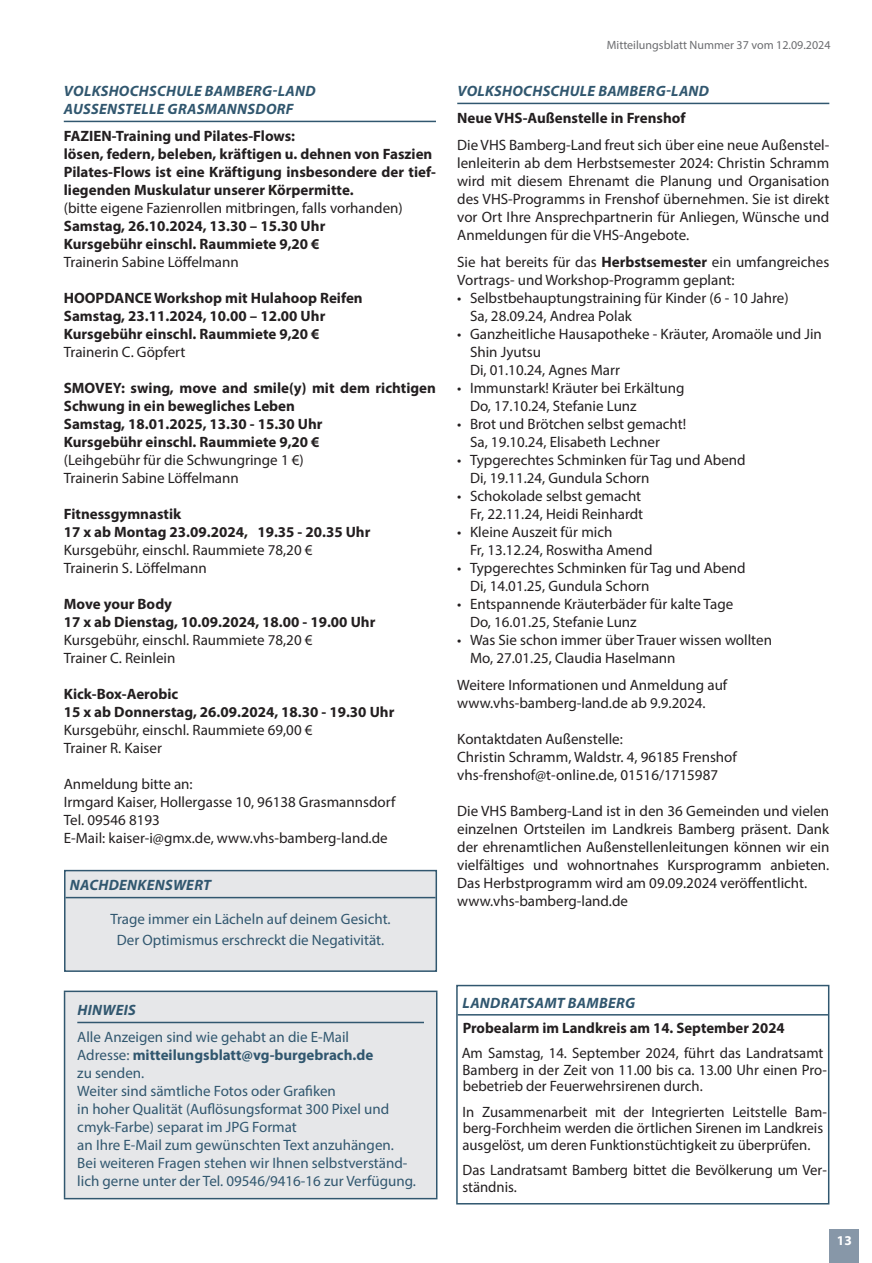
<style>
.page{position:relative;width:872px;height:1263px;background:#fff}
.page>*{position:absolute;margin:0;border:0;box-sizing:border-box;transform-origin:0 0}
.Fließtext{font:15px/18px "Myriad Pro";color:#231f20}
.Fließtext-2{font:700 15px/18px "Myriad Pro";color:#231f20}
.Überschrift_H2{font:15px/18px "Myriad Pro";color:#31576f}
.Fließtext-3{font:15px/18px "Myriad Pro";color:#31576f}
.Überschrift_H1{font:italic 700 15px/18px "Myriad Pro";letter-spacing:.02em;color:#31576f}
.Überschrift_H2-2{font:700 15px "Myriad Pro";color:#31576f}
.t1{font:700 13.5px "Myriad Pro";color:#fff}
.t2{font:12px "Myriad Pro";color:#6c6d70}
.s1{font-weight:400}
.s2{font-weight:700}
</style>
<div class="page">
<hr style="left:457px;top:103px;width:372px;height:1px;background:#31576f">
<hr style="left:64px;top:121px;width:372px;height:1px;background:#31576f">
<hr style="left:458px;top:1014px;width:370px;height:1px;background:#31576f">
<div style="left:456px;top:985px;width:373px;height:219px;border:2px solid #31576f"></div>
<div style="left:65px;top:991px;width:372px;height:207px;background:#e6e7e9"></div>
<hr style="left:64px;top:992px;width:1px;height:206px;background:#31576f">
<hr style="left:64px;top:990px;width:373px;height:2px;background:#31576f">
<hr style="left:436px;top:992px;width:1px;height:206px;background:#31576f">
<hr style="left:64px;top:1198px;width:373px;height:1px;background:#31576f">
<hr style="left:77px;top:1022px;width:347px;height:1px;background:#31576f">
<div style="left:65px;top:870px;width:371px;height:101px;background:#e6e7e9"></div>
<hr style="left:65px;top:897px;width:370px;height:1px;background:#31576f">
<div style="left:64px;top:870px;width:373px;height:102px;border:2px solid #31576f"></div>
<div style="left:829px;top:1229px;width:30px;height:34px;background:#8797a8"></div>
<p class="Überschrift_H1" style="left:64px;top:82px;width:253px">VOLKSHOCHSCHULE BAMBERG-LAND<br>AUSSENSTELLE GRASMANNSDORF</p>
<p class="Fließtext-2" style="left:64px;top:126px;width:233px">FAZIEN-Training und Pilates-Flows:</p>
<p class="Fließtext-2" style="left:64px;top:144px;width:370px">lösen, federn, beleben, kräftigen u. dehnen von Faszien</p>
<p class="Fließtext-2" style="left:64px;top:162px;width:374px">Pilates-Flows ist eine Kräftigung insbesondere der tief&shy;liegenden Muskulatur unserer Körpermitte.</p>
<p class="Fließtext" style="left:64px;top:199px;width:340px">(bitte eigene Fazienrollen mitbringen, falls vorhanden)</p>
<p class="Fließtext-2" style="left:64px;top:216px;width:263px">Samstag, 26.10.2024, 13.30 – 15.30 Uhr</p>
<p class="Fließtext-2" style="left:64px;top:234px;width:257px">Kursgebühr einschl. Raummiete 9,20 €</p>
<p class="Fließtext" style="left:64px;top:253px;width:177px">Trainerin Sabine Löffelmann</p>
<p class="Fließtext-2" style="left:64px;top:288px;width:300px">HOOPDANCE Workshop mit Hulahoop Reifen</p>
<p class="Fließtext-2" style="left:64px;top:306px;width:263px">Samstag, 23.11.2024, 10.00 – 12.00 Uhr</p>
<p class="Fließtext-2" style="left:64px;top:324px;width:257px">Kursgebühr einschl. Raummiete 9,20 €</p>
<p class="Fließtext" style="left:64px;top:343px;width:123px">Trainerin C. Göpfert</p>
<p class="Fließtext-2" style="left:64px;top:378px;width:374px">SMOVEY: swing, move and smile(y) mit dem richtigen<br>Schwung in ein bewegliches Leben</p>
<p class="Fließtext-2" style="left:64px;top:414px;width:260px">Samstag, 18.01.2025, 13.30 - 15.30 Uhr</p>
<p class="Fließtext-2" style="left:64px;top:432px;width:257px">Kursgebühr einschl. Raummiete 9,20 €</p>
<p class="Fließtext" style="left:64px;top:451px;width:241px">(Leihgebühr für die Schwungringe 1 €)</p>
<p class="Fließtext" style="left:64px;top:469px;width:177px">Trainerin Sabine Löffelmann</p>
<p class="Fließtext-2" style="left:64px;top:504px;width:119px">Fitnessgymnastik</p>
<p class="Fließtext-2" style="left:64px;top:522px;width:308px">17 x ab Montag 23.09.2024, 19.35 - 20.35 Uhr</p>
<p class="Fließtext" style="left:64px;top:541px;width:250px">Kursgebühr, einschl. Raummiete 78,20 €</p>
<p class="Fließtext" style="left:64px;top:559px;width:144px">Trainerin S. Löffelmann</p>
<p class="Fließtext-2" style="left:64px;top:594px;width:110px">Move your Body</p>
<p class="Fließtext-2" style="left:64px;top:612px;width:313px">17 x ab Dienstag, 10.09.2024, 18.00 - 19.00 Uhr</p>
<p class="Fließtext" style="left:64px;top:631px;width:250px">Kursgebühr, einschl. Raummiete 78,20 €</p>
<p class="Fließtext" style="left:64px;top:649px;width:113px">Trainer C. Reinlein</p>
<p class="Fließtext-2" style="left:64px;top:684px;width:116px">Kick-Box-Aerobic</p>
<p class="Fließtext-2" style="left:64px;top:702px;width:332px">15 x ab Donnerstag, 26.09.2024, 18.30 - 19.30 Uhr</p>
<p class="Fließtext" style="left:64px;top:721px;width:250px">Kursgebühr, einschl. Raummiete 69,00 €</p>
<p class="Fließtext" style="left:64px;top:739px;width:100px">Trainer R. Kaiser</p>
<p class="Fließtext" style="left:64px;top:775px;width:130px">Anmeldung bitte an:</p>
<p class="Fließtext" style="left:64px;top:793px;width:333px">Irmgard Kaiser, Hollergasse 10, 96138 Grasmannsdorf</p>
<p class="Fließtext" style="left:64px;top:811px;width:98px">Tel. 09546 8193</p>
<p class="Fließtext" style="left:64px;top:829px;width:325px">E-Mail: kaiser-i@gmx.de, www.vhs-bamberg-land.de</p>
<p class="Überschrift_H1" style="left:70px;top:876px;width:143px">NACHDENKENSWERT</p>
<p class="Fließtext-3" style="left:110px;top:910px;width:282px">Trage immer ein Lächeln auf deinem Gesicht.</p>
<p class="Fließtext-3" style="left:117px;top:931px;width:269px">Der Optimismus erschreckt die Negativität.</p>
<p class="Überschrift_H1" style="left:77px;top:1001px;width:60px">HINWEIS</p>
<p class="Überschrift_H2" style="left:77px;top:1027px;width:273px">Alle Anzeigen sind wie gehabt an die E-Mail</p>
<p class="Überschrift_H2-2" style="left:77px;top:1045px;width:297px"><span class="s1">Adresse:</span> mitteilungsblatt@vg-burgebrach.de</p>
<p class="Überschrift_H2" style="left:77px;top:1063px;width:69px">zu senden.</p>
<p class="Überschrift_H2" style="left:77px;top:1081px;width:260px">Weiter sind sämtliche Fotos oder Grafiken</p>
<p class="Überschrift_H2" style="left:77px;top:1099px;width:313px">in hoher Qualität (Auflösungsformat 300 Pixel und cmyk-Farbe) separat im JPG Format</p>
<p class="Überschrift_H2" style="left:77px;top:1135px;width:318px">an Ihre E-Mail zum gewünschten Text anzuhängen.</p>
<p class="Fließtext-3" style="left:77px;top:1153px;width:340px">Bei weiteren Fragen stehen wir Ihnen selbstverständ&shy;lich gerne unter der Tel. 09546/9416-16 zur Verfügung.</p>
<p class="t2" style="left:607px;top:38px;width:225px">Mitteilungsblatt Nummer 37 vom 12.09.2024</p>
<p class="Überschrift_H1" style="left:457px;top:82px;width:253px">VOLKSHOCHSCHULE BAMBERG-LAND</p>
<p class="Fließtext-2" style="left:457px;top:108px;width:230px">Neue VHS-Außenstelle in Frenshof</p>
<p class="Fließtext" style="left:457px;top:136px;width:373px;text-align:justify">Die VHS Bamberg-Land freut sich über eine neue Außenstel&shy;lenleiterin ab dem Herbstsemester 2024: Christin Schramm wird mit diesem Ehrenamt die Planung und Organisation des VHS-Programms in Frenshof übernehmen. Sie ist direkt vor Ort Ihre Ansprechpartnerin für Anliegen, Wünsche und Anmeldungen für die VHS-Angebote.</p>
<p class="Fließtext" style="left:457px;top:253px;width:373px">Sie hat bereits für das <span class="s2">Herbstsemester</span> ein umfangreiches<br>Vortrags- und Workshop-Programm geplant:</p>
<p class="Fließtext" style="left:457px;top:289px;width:333px">• Selbstbehauptungstraining für Kinder (6 - 10 Jahre)</p>
<p class="Fließtext" style="left:470px;top:307px;width:163px">Sa, 28.09.24, Andrea Polak</p>
<p class="Fließtext" style="left:470px;top:325px;width:353px;text-indent:-13px">• Ganzheitliche Hausapotheke - Kräuter, Aromaöle und Jin<br>Shin Jyutsu</p>
<p class="Fließtext" style="left:470px;top:361px;width:151px">Di, 01.10.24, Agnes Marr</p>
<p class="Fließtext" style="left:457px;top:379px;width:229px">• Immunstark! Kräuter bei Erkältung</p>
<p class="Fließtext" style="left:470px;top:397px;width:168px">Do, 17.10.24, Stefanie Lunz</p>
<p class="Fließtext" style="left:457px;top:415px;width:230px">• Brot und Brötchen selbst gemacht!</p>
<p class="Fließtext" style="left:470px;top:433px;width:191px">Sa, 19.10.24, Elisabeth Lechner</p>
<p class="Fließtext" style="left:457px;top:451px;width:290px">• Typgerechtes Schminken für Tag und Abend</p>
<p class="Fließtext" style="left:470px;top:469px;width:181px">Di, 19.11.24, Gundula Schorn</p>
<p class="Fließtext" style="left:457px;top:487px;width:185px">• Schokolade selbst gemacht</p>
<p class="Fließtext" style="left:470px;top:505px;width:175px">Fr, 22.11.24, Heidi Reinhardt</p>
<p class="Fließtext" style="left:457px;top:523px;width:157px">• Kleine Auszeit für mich</p>
<p class="Fließtext" style="left:470px;top:541px;width:184px">Fr, 13.12.24, Roswitha Amend</p>
<p class="Fließtext" style="left:457px;top:559px;width:290px">• Typgerechtes Schminken für Tag und Abend</p>
<p class="Fließtext" style="left:470px;top:577px;width:181px">Di, 14.01.25, Gundula Schorn</p>
<p class="Fließtext" style="left:457px;top:595px;width:277px">• Entspannende Kräuterbäder für kalte Tage</p>
<p class="Fließtext" style="left:470px;top:613px;width:168px">Do, 16.01.25, Stefanie Lunz</p>
<p class="Fließtext" style="left:457px;top:631px;width:316px">• Was Sie schon immer über Trauer wissen wollten</p>
<p class="Fließtext" style="left:470px;top:649px;width:207px">Mo, 27.01.25, Claudia Haselmann</p>
<p class="Fließtext" style="left:457px;top:676px;width:271px">Weitere Informationen und Anmeldung auf</p>
<p class="Fließtext" style="left:457px;top:694px;width:250px">www.vhs-bamberg-land.de ab 9.9.2024.</p>
<p class="Fließtext" style="left:457px;top:730px;width:167px">Kontaktdaten Außenstelle:</p>
<p class="Fließtext" style="left:457px;top:748px;width:281px">Christin Schramm, Waldstr. 4, 96185 Frenshof</p>
<p class="Fließtext" style="left:457px;top:766px;width:262px">vhs-frenshof@t-online.de, 01516/1715987</p>
<p class="Fließtext" style="left:457px;top:802px;width:373px;text-align:justify">Die VHS Bamberg-Land ist in den 36 Gemeinden und vielen einzelnen Ortsteilen im Landkreis Bamberg präsent. Dank der ehrenamtlichen Außenstellenleitungen können wir ein vielfältiges und wohnortnahes Kursprogramm anbieten.<br>Das Herbstprogramm wird am 09.09.2024 veröffentlicht.</p>
<p class="Fließtext" style="left:457px;top:892px;width:172px">www.vhs-bamberg-land.de</p>
<p class="Überschrift_H1" style="left:462px;top:993px;width:174px">LANDRATSAMT BAMBERG</p>
<p class="Fließtext-2" style="left:463px;top:1018px;width:323px">Probealarm im Landkreis am 14. September 2024</p>
<p class="Fließtext" style="left:462px;top:1045px;width:367px;line-height:16.5px">Am Samstag, 14. September 2024, führt das Landratsamt<br>Bamberg in der Zeit von 11.00 bis ca. 13.00 Uhr einen Pro&shy;bebetrieb der Feuerwehrsirenen durch.</p>
<p class="Fließtext" style="left:462px;top:1103px;width:366px;line-height:16.5px">In Zusammenarbeit mit der Integrierten Leitstelle Bam&shy;berg-Forchheim werden die örtlichen Sirenen im Landkreis ausgelöst, um deren Funktionstüchtigkeit zu überprüfen.</p>
<p class="Fließtext" style="left:462px;top:1162px;width:366px;line-height:16.5px">Das Landratsamt Bamberg bittet die Bevölkerung um Ver&shy;ständnis.</p>
<p class="t1" style="left:837px;top:1231px;width:16px">13</p>
</div>
